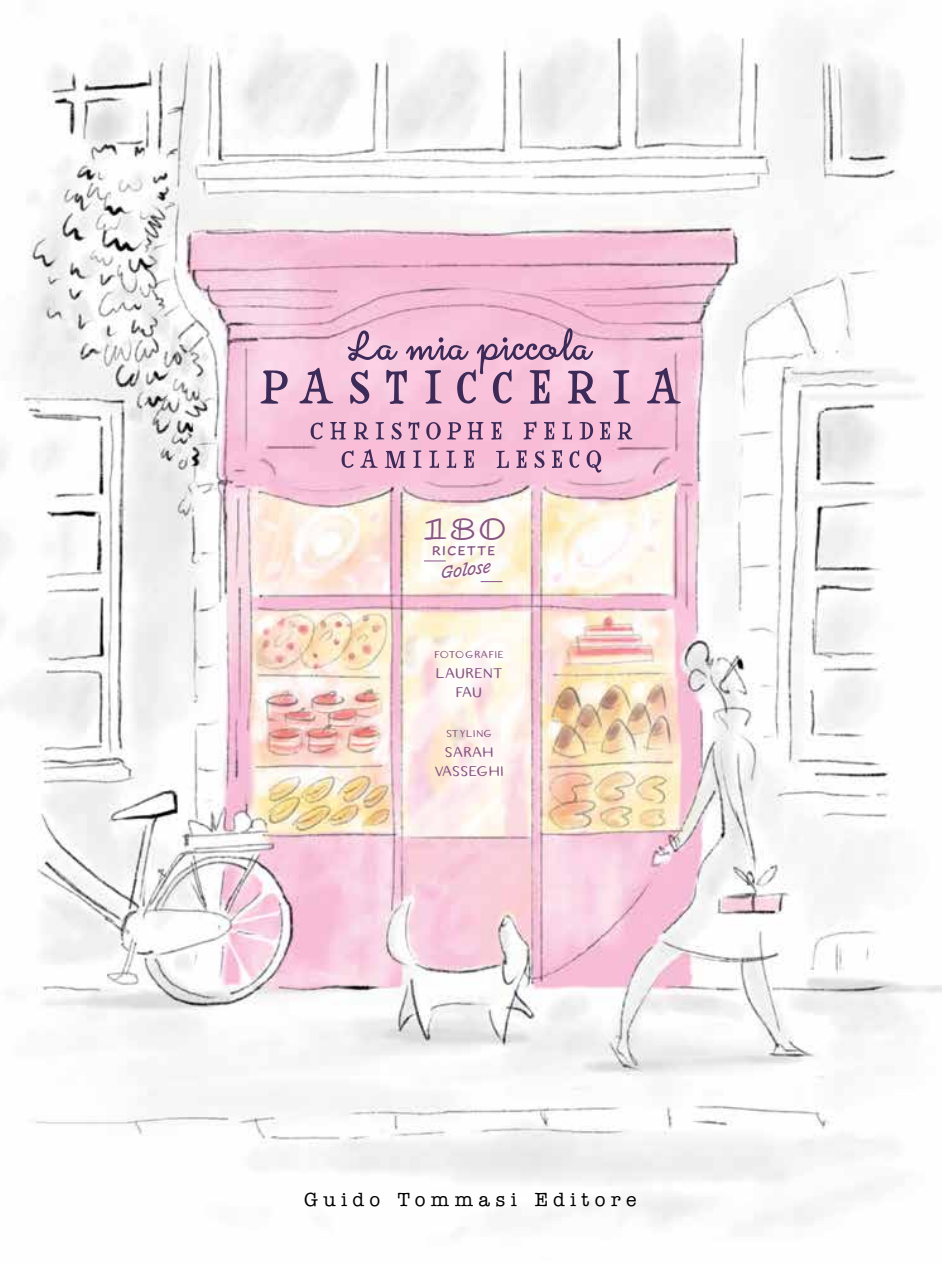
<style>
.page{position:relative;width:942px;height:1265px;background:#fff}
.page>*{position:absolute;margin:0;border:0;box-sizing:border-box;transform-origin:0 0}
.t1{font:100.27px "HMS Gilbert Serif";letter-spacing:.12em;color:#3c2b59}
.t2{font:80.5px "HMS Gilbert Script";letter-spacing:.005em;color:#3c2b59}
.t3{font:52.32px "HMS Gilbert Serif";letter-spacing:.08em;color:#3c2b59}
.t4{font:38.5px "Inkwell Open";color:#875584}
.t5{font:700 21.88px/19.8px "Quimbly";color:#875584;text-align:center}
.t6{font:italic 500 21.18px "Inkwell Serif";color:#875584}
.t7{font:500 19.25px "American Typewriter";letter-spacing:.275em;color:#000}
.t8{font:500 19.25px "Inkwell Sans";letter-spacing:.03em;color:#875584}
.t9{font:700 15.58px "Quimbly";letter-spacing:.04em;color:#875584}
</style>
<div class="page">
<img style="left:0;top:23px;width:941px;height:1201px">
<svg style="left:424px;top:560px;width:21px;height:1px"></svg>
<svg style="left:480px;top:581px;width:22px;height:1px"></svg>
<h2 class="t2" style="left:347px;top:306px;width:245px">La mia piccola</h2>
<h1 class="t1" style="left:257px;top:337px;width:426px">pasticceria</h1>
<p class="t3" style="left:310px;top:404px;width:325px">Christophe Felder</p>
<p class="t3" style="left:341px;top:433px;width:263px">Camille Lesecq</p>
<p class="t4" style="left:422px;top:503px;width:85px">180</p>
<p class="t8" style="left:431px;top:536px;width:66px">ricette</p>
<p class="t6" style="left:438px;top:558px;width:52px;rotate:-7deg">Golose</p>
<p class="t9" style="left:434px;top:647px;width:71px">FOTOGRAFIE</p>
<p class="t5" style="left:435px;top:663px;width:68px">LAURENT<br>FAU</p>
<p class="t9" style="left:446px;top:726px;width:48px">STYLING</p>
<p class="t5" style="left:434px;top:742px;width:71px">SARAH<br>VASSEGHI</p>
<p class="t7" style="left:304px;top:1189px;width:333px">Guido Tommasi Editore</p>
</div>
